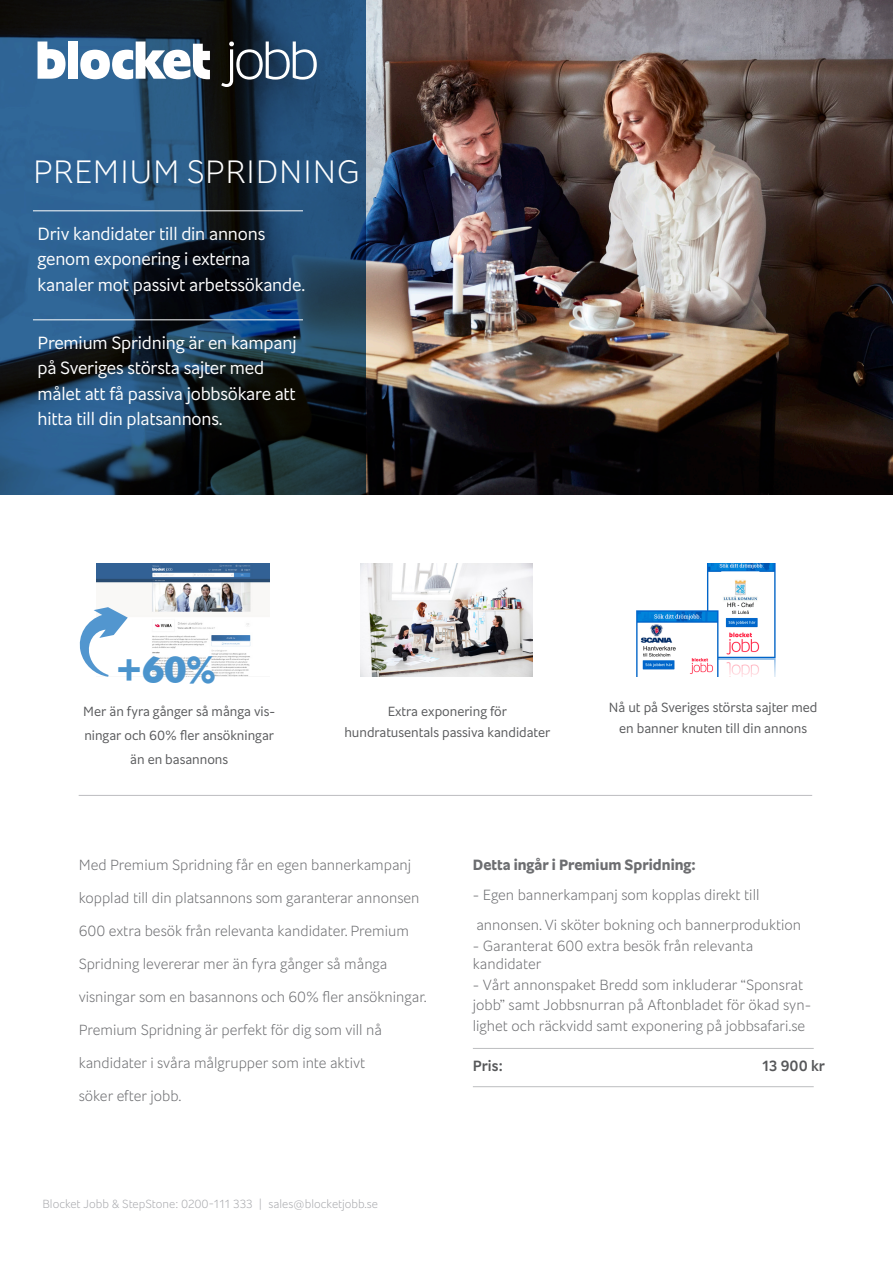
<style>
.page{position:relative;width:893px;height:1263px;background:#fff}
.page>*{position:absolute;margin:0;border:0;box-sizing:border-box;transform-origin:0 0}
.t1{font:700 39px "Gill Sans";color:#4b94cd}
.t2{font:300 33px "Blocket Sans";letter-spacing:.02em;color:#fff}
.t3{font:18px/25.5px "Blocket Sans";letter-spacing:-.01em;color:#fff}
.t4{font:300 15px/20.5px "Blocket Sans";color:#6c6d70}
.t5{font:700 15px "Blocket Sans";color:#6c6d70}
.t6{font:500 15px "Blocket Sans";color:#57585a}
.t7{font:13.5px/24px "Blocket Sans";color:#57585a;text-align:center}
.t8{font:300 12px "Blocket Sans";color:#a8a9ad}
</style>
<div class="page">
<img style="left:366px;top:0;width:527px;height:494px">
<svg style="left:0;top:0;width:366px;height:494px;background:#1f405c"></svg>
<hr style="left:79px;top:795px;width:733px;height:1px;background:#bcbdc0">
<img style="left:97px;top:564px;width:173px;height:113px">
<img style="left:636px;top:564px;width:140px;height:113px">
<hr style="left:33px;top:211px;width:270px;height:1px;background:#fff">
<hr style="left:33px;top:320px;width:270px;height:1px;background:#fff">
<hr style="left:473px;top:1048px;width:341px;height:1px;background:#bcbdc0">
<hr style="left:473px;top:1086px;width:341px;height:1px;background:#bcbdc0">
<img style="left:360px;top:564px;width:173px;height:113px">
<svg style="left:79px;top:607px;width:49px;height:70px"></svg>
<div style="left:68px;top:42px;width:10px;height:37px;background:#fff"></div>
<svg style="left:38px;top:42px;width:28px;height:37px"></svg>
<svg style="left:80px;top:42px;width:130px;height:37px"></svg>
<svg style="left:221px;top:42px;width:96px;height:45px"></svg>
<p class="t2" style="left:33px;top:152px;width:328px">PREMIUM SPRIDNING</p>
<p class="t3" style="left:38px;top:221px;width:269px">Driv kandidater till din annons genom exponering i externa kanaler mot passivt arbetssökande.</p>
<p class="t3" style="left:38px;top:330px;width:261px">Premium Spridning är en kampanj på Sveriges största sajter med målet att få passiva jobbsökare att hitta till din platsannons.</p>
<p class="t1" style="left:116px;top:638px;width:102px">+60%</p>
<p class="t7" style="left:83px;top:699px;width:193px">Mer än fyra gånger så många vis&shy;ningar och 60% fler ansökningar än en basannons</p>
<p class="t7" style="left:609px;top:696px;width:210px;line-height:21px">Nå ut på Sveriges största sajter med en banner knuten till din annons</p>
<p class="t7" style="left:344px;top:701px;width:207px;line-height:21px">Extra exponering för hundratusentals passiva kandidater</p>
<p class="t4" style="left:79px;top:855px;width:334px">Med Premium Spridning får en egen bannerkampanj</p>
<p class="t4" style="left:79px;top:888px;width:342px">kopplad till din platsannons som garanterar annonsen</p>
<p class="t4" style="left:79px;top:921px;width:332px">600 extra besök från relevanta kandidater. Premium</p>
<p class="t4" style="left:79px;top:954px;width:310px">Spridning levererar mer än fyra gånger så många</p>
<p class="t4" style="left:79px;top:987px;width:350px">visningar som en basannons och 60% fler ansökningar.</p>
<p class="t4" style="left:79px;top:1020px;width:305px">Premium Spridning är perfekt för dig som vill nå</p>
<p class="t4" style="left:79px;top:1053px;width:288px">kandidater i svåra målgrupper som inte aktivt</p>
<p class="t4" style="left:79px;top:1086px;width:104px">söker efter jobb.</p>
<p class="t8" style="left:43px;top:1197px;width:337px">Blocket Jobb &amp; StepStone: 0200-111 333 | sales@blocketjobb.se</p>
<p class="t5" style="left:473px;top:856px;width:224px">Detta ingår i Premium Spridning:</p>
<p class="t4" style="left:473px;top:885px;width:288px">- Egen bannerkampanj som kopplas direkt till</p>
<p class="t4" style="left:476px;top:915px;width:326px">annonsen. Vi sköter bokning och bannerproduktion</p>
<p class="t4" style="left:473px;top:937px;width:282px;line-height:18px">- Garanterat 600 extra besök från relevanta kandidater</p>
<p class="t4" style="left:473px;top:975px;width:340px">- Vårt annonspaket Bredd som inkluderar “Sponsrat jobb” samt Jobbsnurran på Aftonbladet för ökad syn&shy;lighet och räckvidd samt exponering på jobbsafari.se</p>
<p class="t6" style="left:473px;top:1057px;width:31px">Pris:</p>
<p class="t6" style="left:762px;top:1057px;width:64px">13 900 kr</p>
</div>
